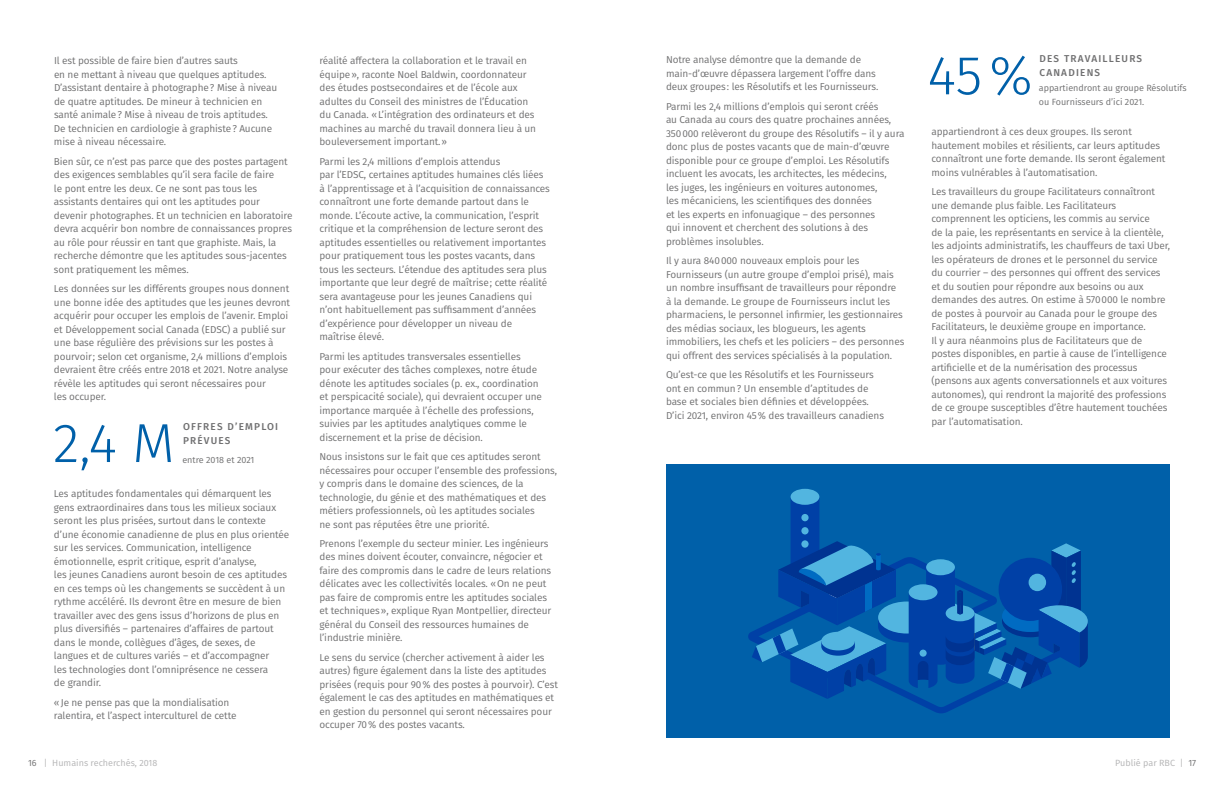
<style>
.page{position:relative;width:1224px;height:792px;background:#fff}
.page>*{position:absolute;margin:0;border:0;box-sizing:border-box;transform-origin:0 0}
.t1{font:300 55px "Fira Sans";color:#0060a9}
.t2{font:10px/13.5px "Fira Sans";letter-spacing:-.01em;color:#6f6f70}
.t3{font:500 10px/14px "Fira Sans";letter-spacing:.12em;color:#6f6f70}
.t4{font:9px/14px "Fira Sans";color:#6f6f70}
.t5{font:9px "Fira Sans";color:#b4b4b5}
.s1{color:#6f6f70}
</style>
<div class="page">
<div style="left:666px;top:464px;width:504px;height:274px;background:#0060a9"></div>
<div style="left:791px;top:489px;width:28px;height:16px;background:#52b5e0;border-radius:50%"></div>
<svg style="left:748px;top:497px;width:340px;height:216px"></svg>
<div style="left:909px;top:584px;width:29px;height:16px;background:#52b5e0;border-radius:50%"></div>
<div style="left:920px;top:650px;width:7px;height:7px;background:#52b5e0;border-radius:50%"></div>
<p class="t2" style="left:54px;top:54px;width:225px">Il est possible de faire bien d’autres sauts<br>en ne mettant à niveau que quelques aptitudes.<br>D’assistant dentaire à photographe? Mise à niveau de quatre aptitudes. De mineur à technicien en santé animale? Mise à niveau de trois aptitudes.<br>De technicien en cardiologie à graphiste? Aucune mise à niveau nécessaire.</p>
<p class="t2" style="left:54px;top:154px;width:240px">Bien sûr, ce n’est pas parce que des postes partagent des exigences semblables qu’il sera facile de faire<br>le pont entre les deux. Ce ne sont pas tous les assistants dentaires qui ont les aptitudes pour devenir photographes. Et un technicien en laboratoire devra acquérir bon nombre de connaissances propres au rôle pour réussir en tant que graphiste. Mais, la recherche démontre que les aptitudes sous-jacentes sont pratiquement les mêmes.</p>
<p class="t2" style="left:54px;top:282px;width:238px">Les données sur les différents groupes nous donnent une bonne idée des aptitudes que les jeunes devront acquérir pour occuper les emplois de l’avenir. Emploi et Développement social Canada (EDSC) a publié sur une base régulière des prévisions sur les postes à pourvoir; selon cet organisme, 2,4 millions d’emplois devraient être créés entre 2018 et 2021. Notre analyse révèle les aptitudes qui seront nécessaires pour<br>les occuper.</p>
<h1 class="t1" style="left:53px;top:404px;width:123px">2,4 M</h1>
<p class="t3" style="left:183px;top:419px;width:97px">OFFRES D’EMPLOI<br>PRÉVUES</p>
<p class="t4" style="left:182px;top:453px;width:74px">entre 2018 et 2021</p>
<p class="t2" style="left:54px;top:487px;width:237px">Les aptitudes fondamentales qui démarquent les gens extraordinaires dans tous les milieux sociaux seront les plus prisées, surtout dans le contexte d’une économie canadienne de plus en plus orientée sur les services. Communication, intelligence émotionnelle, esprit critique, esprit d’analyse,<br>les jeunes Canadiens auront besoin de ces aptitudes en ces temps où les changements se succèdent à un rythme accéléré. Ils devront être en mesure de bien travailler avec des gens issus d’horizons de plus en plus diversifiés – partenaires d’affaires de partout dans le monde, collègues d’âges, de sexes, de langues et de cultures variés – et d’accompagner<br>les technologies dont l’omniprésence ne cessera<br>de grandir.</p>
<p class="t2" style="left:54px;top:695px;width:184px">«Je ne pense pas que la mondialisation ralentira, et l’aspect interculturel de cette</p>
<p class="t2" style="left:319px;top:54px;width:218px">réalité affectera la collaboration et le travail en équipe», raconte Noel Baldwin, coordonnateur des études postsecondaires et de l’école aux adultes du Conseil des ministres de l’Éducation du Canada. «L’intégration des ordinateurs et des machines au marché du travail donnera lieu à un bouleversement important.»</p>
<p class="t2" style="left:319px;top:154px;width:232px">Parmi les 2,4 millions d’emplois attendus<br>par l’EDSC, certaines aptitudes humaines clés liées à l’apprentissage et à l’acquisition de connaissances connaîtront une forte demande partout dans le monde. L’écoute active, la communication, l’esprit critique et la compréhension de lecture seront des aptitudes essentielles ou relativement importantes pour pratiquement tous les postes vacants, dans tous les secteurs. L’étendue des aptitudes sera plus importante que leur degré de maîtrise; cette réalité sera avantageuse pour les jeunes Canadiens qui n’ont habituellement pas suffisamment d’années d’expérience pour développer un niveau de maîtrise élevé.</p>
<p class="t2" style="left:319px;top:349px;width:224px">Parmi les aptitudes transversales essentielles pour exécuter des tâches complexes, notre étude dénote les aptitudes sociales (p. ex., coordination et perspicacité sociale), qui devraient occuper une importance marquée à l’échelle des professions, suivies par les aptitudes analytiques comme le discernement et la prise de décision.</p>
<p class="t2" style="left:319px;top:450px;width:239px">Nous insistons sur le fait que ces aptitudes seront nécessaires pour occuper l’ensemble des professions, y compris dans le domaine des sciences, de la technologie, du génie et des mathématiques et des métiers professionnels, où les aptitudes sociales<br>ne sont pas réputées être une priorité.</p>
<p class="t2" style="left:319px;top:537px;width:233px">Prenons l’exemple du secteur minier. Les ingénieurs des mines doivent écouter, convaincre, négocier et faire des compromis dans le cadre de leurs relations délicates avec les collectivités locales. «On ne peut pas faire de compromis entre les aptitudes sociales et techniques», explique Ryan Montpellier, directeur général du Conseil des ressources humaines de l’industrie minière.</p>
<p class="t2" style="left:319px;top:650px;width:240px">Le sens du service (chercher activement à aider les autres) figure également dans la liste des aptitudes prisées (requis pour 90% des postes à pourvoir). C’est également le cas des aptitudes en mathématiques et en gestion du personnel qui seront nécessaires pour occuper 70% des postes vacants.</p>
<p class="t2" style="left:666px;top:53px;width:214px">Notre analyse démontre que la demande de main‑d’œuvre dépassera largement l’offre dans deux groupes: les Résolutifs et les Fournisseurs.</p>
<p class="t2" style="left:666px;top:99px;width:240px">Parmi les 2,4 millions d’emplois qui seront créés<br>au Canada au cours des quatre prochaines années, 350000 relèveront du groupe des Résolutifs – il y aura donc plus de postes vacants que de main-d’œuvre disponible pour ce groupe d’emploi. Les Résolutifs incluent les avocats, les architectes, les médecins,<br>les juges, les ingénieurs en voitures autonomes,<br>les mécaniciens, les scientifiques des données<br>et les experts en infonuagique – des personnes<br>qui innovent et cherchent des solutions à des problèmes insolubles.</p>
<p class="t2" style="left:666px;top:254px;width:240px">Il y aura 840000 nouveaux emplois pour les Fournisseurs (un autre groupe d’emploi prisé), mais un nombre insuffisant de travailleurs pour répondre<br>à la demande. Le groupe de Fournisseurs inclut les pharmaciens, le personnel infirmier, les gestionnaires des médias sociaux, les blogueurs, les agents immobiliers, les chefs et les policiers – des personnes qui offrent des services spécialisés à la population.</p>
<p class="t2" style="left:666px;top:368px;width:219px">Qu’est-ce que les Résolutifs et les Fournisseurs ont en commun? Un ensemble d’aptitudes de base et sociales bien définies et développées.<br>D’ici 2021, environ 45% des travailleurs canadiens</p>
<h1 class="t1" style="left:928px;top:36px;width:107px">45%</h1>
<p class="t3" style="left:1040px;top:51px;width:104px">DES TRAVAILLEURS<br>CANADIENS</p>
<p class="t4" style="left:1039px;top:81px;width:149px">appartiendront au groupe Résolutifs ou Fournisseurs d’ici 2021.</p>
<p class="t2" style="left:932px;top:125px;width:236px">appartiendront à ces deux groupes. Ils seront hautement mobiles et résilients, car leurs aptitudes connaîtront une forte demande. Ils seront également moins vulnérables à l’automatisation.</p>
<p class="t2" style="left:932px;top:185px;width:240px">Les travailleurs du groupe Facilitateurs connaîtront une demande plus faible. Les Facilitateurs comprennent les opticiens, les commis au service<br>de la paie, les représentants en service à la clientèle, les adjoints administratifs, les chauffeurs de taxi Uber, les opérateurs de drones et le personnel du service du courrier – des personnes qui offrent des services et du soutien pour répondre aux besoins ou aux demandes des autres. On estime à 570000 le nombre de postes à pourvoir au Canada pour le groupe des Facilitateurs, le deuxième groupe en importance.<br>Il y aura néanmoins plus de Facilitateurs que de postes disponibles, en partie à cause de l’intelligence artificielle et de la numérisation des processus (pensons aux agents conversationnels et aux voitures autonomes), qui rendront la majorité des professions de ce groupe susceptibles d’être hautement touchées par l’automatisation.</p>
<p class="t5" style="left:28px;top:757px;width:131px"><span class="s1">16</span> | Humains recherchés, 2018</p>
<p class="t5" style="left:1115px;top:756px;width:82px">Publié par RBC | <span class="s1">17</span></p>
</div>
